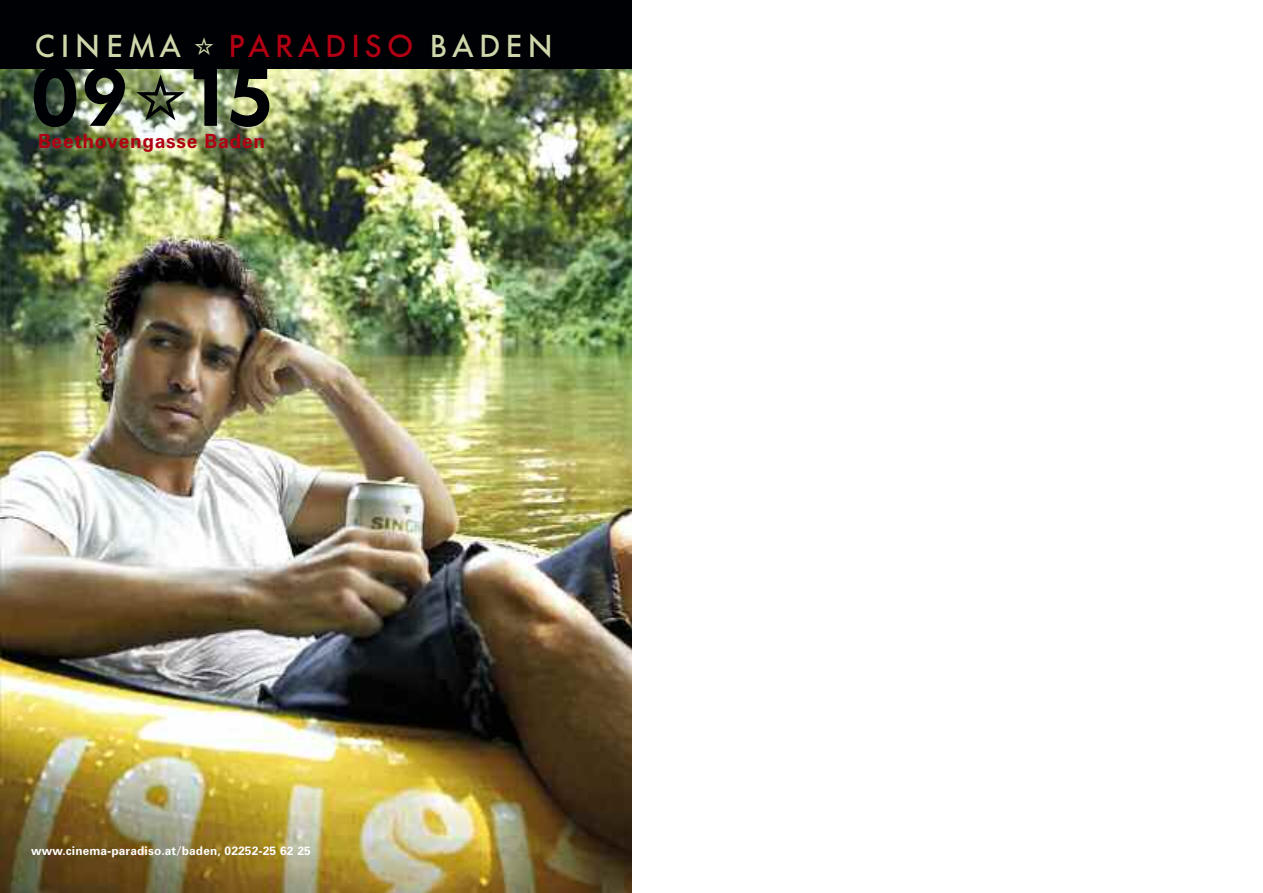
<style>
.page{position:relative;width:1263px;height:893px;background:#fff}
.page>*{position:absolute;margin:0;border:0;box-sizing:border-box;transform-origin:0 0}
.t1{font:600 82.05px "Futura BQ";color:#000104}
.t2{font:500 31.5px "Futura BQ";letter-spacing:.17em;color:#b10013}
.t3{font:500 31.5px "Futura BQ";letter-spacing:.21em;color:#ced6aa}
.t4{font:700 19.5px "Zurich BT";letter-spacing:.035em;color:#b10013}
.t5{font:700 12px "Zurich BT";letter-spacing:.01em;color:#fff}
.s1{color:#ced6aa}
</style>
<div class="page">
<img style="left:0;top:68px;width:631px;height:825px">
<div style="left:0;top:0;width:631px;height:68px;background:#000104"></div>
<svg style="left:136px;top:74px;width:49px;height:46px;background:#8f9f78"></svg>
<h2 class="t3" style="left:35px;top:29px;width:148px">CINEMA</h2>
<h2 class="t2" style="left:229px;top:29px;width:325px">PARADISO <span class="s1">BADEN</span></h2>
<h1 class="t1" style="left:31px;top:51px;width:245px">09 15</h1>
<h3 class="t4" style="left:38px;top:134px;width:229px">Beethovengasse Baden</h3>
<p class="t5" style="left:31px;top:847px;width:281px">www.cinema-paradiso.at/baden, 02252-25 62 25</p>
</div>
